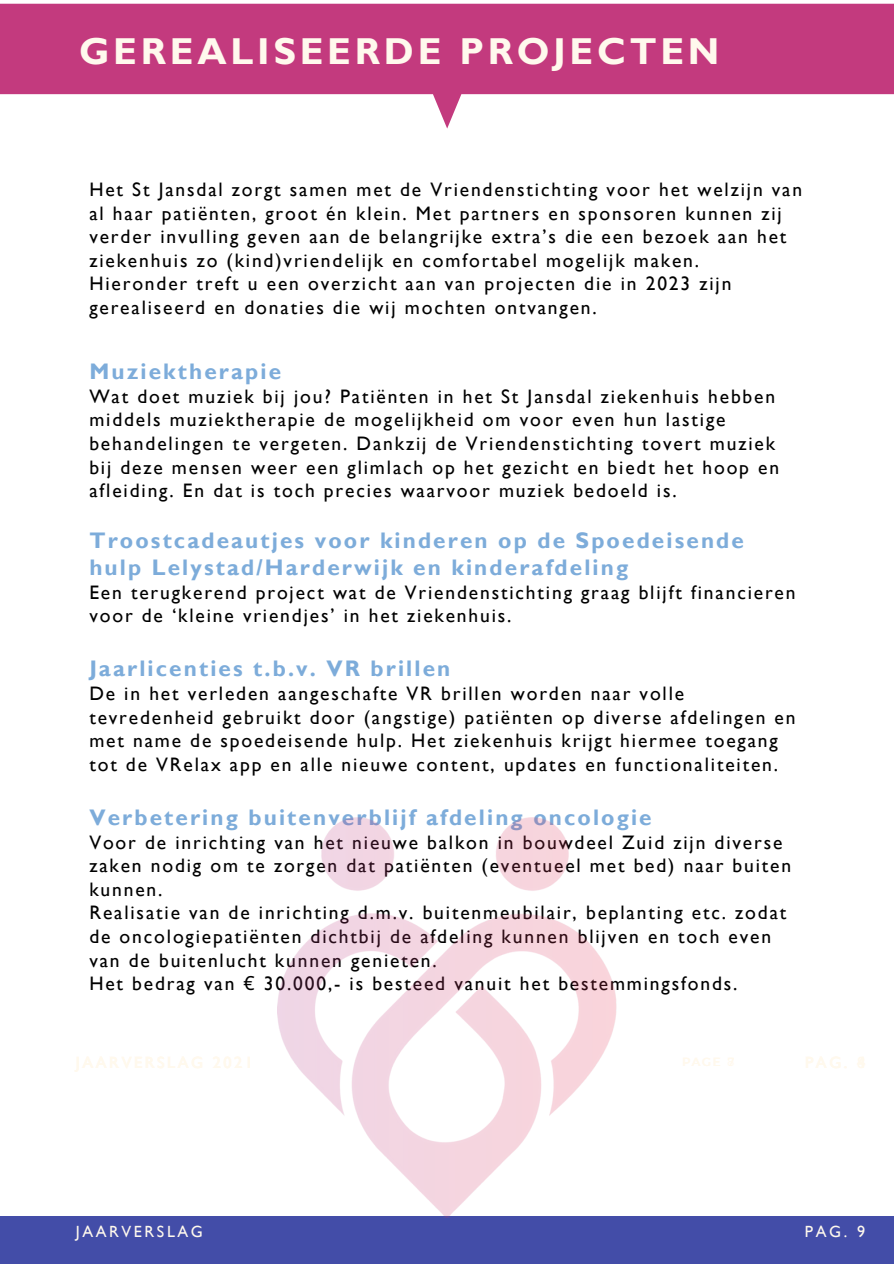
<style>
.page{position:relative;width:894px;height:1264px;background:#fff}
.page>*{position:absolute;margin:0;border:0;box-sizing:border-box;transform-origin:0 0}
.t1{font:700 37.5px "Gill Sans";letter-spacing:.1em;color:#fff9ed}
.t2{font:700 22.5px/27px "Gill Sans";letter-spacing:.095em;color:#7dacda}
.t3{font:19.5px/23.7px "Gill Sans";letter-spacing:.095em;color:#000}
.t4{font:16.2px "Gill Sans";letter-spacing:.16em;color:#fff9ed}
.s1{font-family:"Noto Sans"}
</style>
<div class="page">
<div style="left:0;top:1216px;width:893px;height:47px;background:#434da8"></div>
<svg style="left:0;top:4px;width:893px;height:125px;fill:#c33a7e"></svg>
<img style="left:277px;top:817px;width:339px;height:399px">
<p class="t1" style="left:79px;top:29px;width:641px">GEREALISEERDE PROJECTEN</p>
<p class="t3" style="left:89px;top:177px;width:714px">Het St Jansdal zorgt samen met de Vriendenstichting voor het welzijn van al haar patiënten, groot én klein. Met partners en sponsoren kunnen zij verder invulling geven aan de belangrijke extra’s die een bezoek aan het ziekenhuis zo (kind)vriendelijk en comfortabel mogelijk maken.<br>Hieronder treft u een overzicht aan van projecten die in 2023 zijn gerealiseerd en donaties die wij mochten ontvangen.</p>
<p class="t2" style="left:89px;top:358px;width:193px">Muziektherapie</p>
<p class="t3" style="left:89px;top:384px;width:691px">Wat doet muziek bij jou? Patiënten in het St Jansdal ziekenhuis hebben middels muziektherapie de mogelijkheid om voor even hun lastige behandelingen te vergeten. Dankzij de Vriendenstichting tovert muziek bij deze mensen weer een glimlach op het gezicht en biedt het hoop en afleiding. En dat is toch precies waarvoor muziek bedoeld is.</p>
<h3 class="t2" style="left:89px;top:526px;width:656px">Troostcadeautjes voor kinderen op de Spoedeisende hulp Lelystad/Harderwijk en kinderafdeling</h3>
<h3 class="t3" style="left:89px;top:580px;width:707px">Een terugkerend project wat de Vriendenstichting graag blijft financieren voor de ‘kleine vriendjes’ in het ziekenhuis.</h3>
<h3 class="t2" style="left:89px;top:655px;width:362px">Jaarlicenties t.b.v. VR brillen</h3>
<h3 class="t3" style="left:89px;top:681px;width:707px">De in het verleden aangeschafte VR brillen worden naar volle tevredenheid gebruikt door (angstige) patiënten op diverse afdelingen en met name de spoedeisende hulp. Het ziekenhuis krijgt hiermee toegang tot de VRelax app en alle nieuwe content, updates en functionaliteiten.</h3>
<h3 class="t2" style="left:89px;top:803px;width:563px">Verbetering buitenverblijf afdeling oncologie</h3>
<h3 class="t3" style="left:89px;top:829px;width:703px">Voor de inrichting van het nieuwe balkon in bouwdeel Zuid zijn diverse zaken nodig om te zorgen dat patiënten (eventueel met bed) naar buiten kunnen.<br>Realisatie van de inrichting d.m.v. buitenmeubilair, beplanting etc. zodat de oncologiepatiënten dichtbij de afdeling kunnen blijven en toch even van de buitenlucht kunnen genieten.</h3>
<p class="t3" style="left:89px;top:971px;width:649px">Het bedrag van <span class="s1">€</span> 30.000,- is besteed vanuit het bestemmingsfonds.</p>
<h2 class="t4" style="left:76px;top:1222px;width:129px">JAARVERSLAG</h2>
<p class="t4" style="left:804px;top:1221px;width:62px">PAG. 9</p>
</div>
